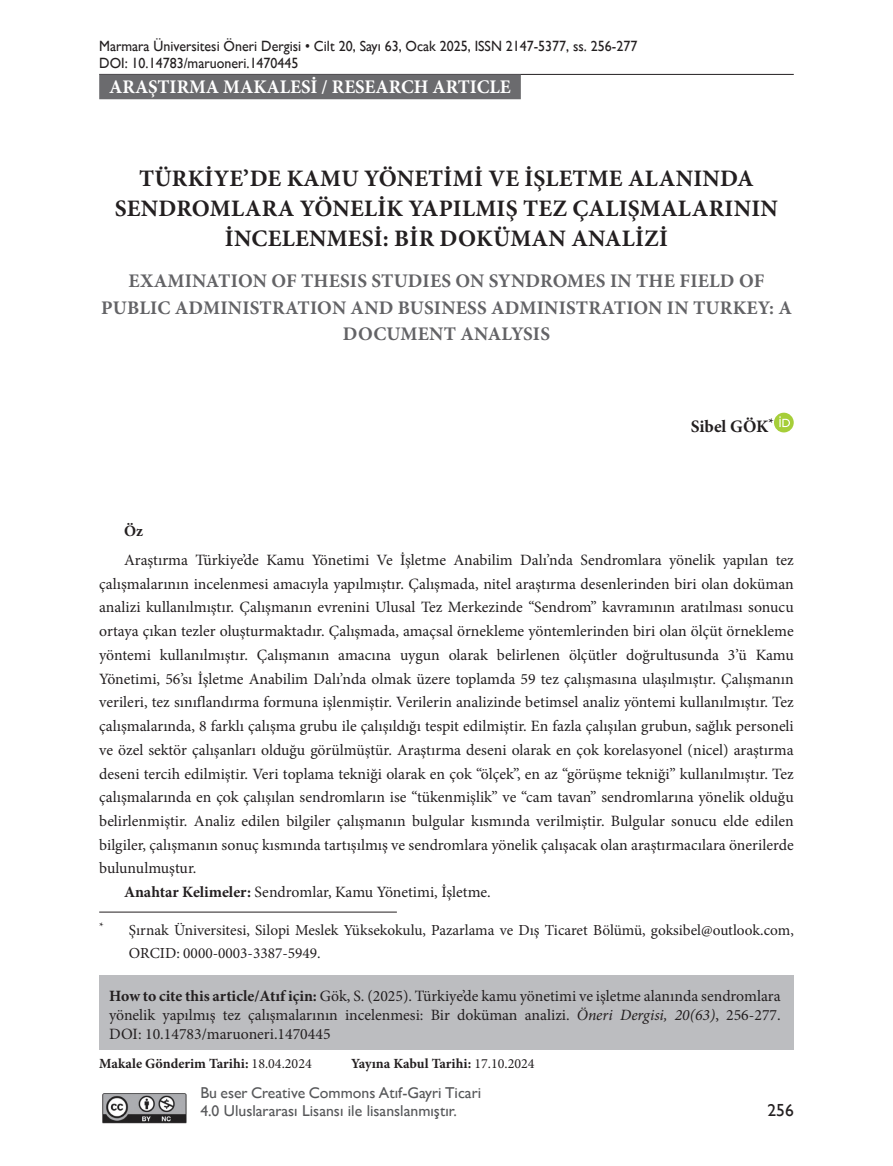
<style>
.page{position:relative;width:893px;height:1166px;background:#fff}
.page>*{position:absolute;margin:0;border:0;box-sizing:border-box;transform-origin:0 0}
.t1{font:700 23.62px/29.9px "Minion Pro";letter-spacing:.01em;color:#231f20;text-align:center}
.h1_1{font:700 19.25px/26.4px "Minion Pro";letter-spacing:.01em;color:#636366;text-align:center}
.t2{font:700 19.25px "Minion Pro";color:#fff}
.author{font:700 17.5px "Minion Pro";letter-spacing:-.005em;color:#231f20}
.t3{font:17.5px "Gill Sans TR";color:#231f20}
.AbstractTxtTR{font:15.75px/23.8px "Minion Pro";color:#231f20;text-align:justify}
.t4{font:15.75px/17.5px "Gill Sans TR";color:#57585a}
.AbstractH{font:700 15.75px "Minion Pro";color:#231f20}
.footnotes{font:15.4px/22.8px "Minion Pro";color:#231f20}
.t5{font:14.88px/17.5px "Gill Sans TR";color:#231f20;scale:.94 1}
.t6{font:700 14px "Minion Pro";color:#231f20}
.s1{font-weight:700}
.s2{font-style:italic}
.s3{font-weight:400}
</style>
<div class="page">
<hr style="left:99px;top:74px;width:695px;height:1px;background:#231f20">
<div style="left:99px;top:975px;width:695px;height:74px;background:#bcbdc0"></div>
<img style="left:102px;top:1093px;width:85px;height:31px">
<div style="left:774px;top:413px;width:20px;height:19px;background:#a6ce39;border-radius:50%"></div>
<svg style="left:779px;top:416px;width:11px;height:11px"></svg>
<hr style="left:99px;top:912px;width:298px;height:1px;background:#231f20">
<div style="left:99px;top:74px;width:422px;height:25px;background:#6b6b6e"></div>
<p class="t5" style="left:99px;top:37px;width:574px">Marmara Üniversitesi Öneri Dergisi • Cilt 20, Sayı 63, Ocak 2025, ISSN 2147-5377, ss. 256-277<br>DOI: 10.14783/maruoneri.1470445</p>
<p class="t2" style="left:109px;top:73px;width:403px">ARAŞTIRMA MAKALESİ / RESEARCH ARTICLE</p>
<p class="t1" style="left:115px;top:164px;width:665px">TÜRKİYE’DE KAMU YÖNETİMİ VE İŞLETME ALANINDA<br>SENDROMLARA YÖNELİK YAPILMIŞ TEZ ÇALIŞMALARININ<br>İNCELENMESİ: BİR DOKÜMAN ANALİZİ</p>
<p class="h1_1" style="left:101px;top:268px;width:692px">EXAMINATION OF THESIS STUDIES ON SYNDROMES IN THE FIELD OF<br>PUBLIC ADMINISTRATION AND BUSINESS ADMINISTRATION IN TURKEY: A<br>DOCUMENT ANALYSIS</p>
<p class="author" style="left:691px;top:414px;width:85px">Sibel GÖK<sup>*</sup></p>
<p class="AbstractH" style="left:124px;top:520px;width:21px">Öz</p>
<p class="AbstractTxtTR" style="left:99px;top:548px;width:696px;text-indent:25px">Araştırma Türkiye’de Kamu Yönetimi Ve İşletme Anabilim Dalı’nda Sendromlara yönelik yapılan tez çalışmalarının incelenmesi amacıyla yapılmıştır. Çalışmada, nitel araştırma desenlerinden biri olan doküman analizi kullanılmıştır. Çalışmanın evrenini Ulusal Tez Merkezinde “Sendrom” kavramının aratılması sonucu ortaya çıkan tezler oluşturmaktadır. Çalışmada, amaçsal örnekleme yöntemlerinden biri olan ölçüt örnekleme yöntemi kullanılmıştır. Çalışmanın amacına uygun olarak belirlenen ölçütler doğrultusunda 3’ü Kamu Yönetimi, 56’sı İşletme Anabilim Dalı’nda olmak üzere toplamda 59 tez çalışmasına ulaşılmıştır. Çalışmanın verileri, tez sınıflandırma formuna işlenmiştir. Verilerin analizinde betimsel analiz yöntemi kullanılmıştır. Tez çalışmalarında, 8 farklı çalışma grubu ile çalışıldığı tespit edilmiştir. En fazla çalışılan grubun, sağlık personeli ve özel sektör çalışanları olduğu görülmüştür. Araştırma deseni olarak en çok korelasyonel (nicel) araştırma deseni tercih edilmiştir. Veri toplama tekniği olarak en çok “ölçek”, en az “görüşme tekniği” kullanılmıştır. Tez çalışmalarında en çok çalışılan sendromların ise “tükenmişlik” ve “cam tavan” sendromlarına yönelik olduğu belirlenmiştir. Analiz edilen bilgiler çalışmanın bulgular kısmında verilmiştir. Bulgular sonucu elde edilen bilgiler, çalışmanın sonuç kısmında tartışılmış ve sendromlara yönelik çalışacak olan araştırmacılara önerilerde bulunulmuştur.</p>
<p class="AbstractTxtTR" style="left:124px;top:880px;width:368px"><span class="s1">Anahtar Kelimeler:</span> Sendromlar, Kamu Yönetimi, İşletme.</p>
<p class="footnotes" style="left:129px;top:918px;width:666px;text-indent:-30px"><sup>*</sup> Şırnak Üniversitesi, Silopi Meslek Yüksekokulu, Pazarlama ve Dış Ticaret Bölümü, goksibel@outlook.com,<br>ORCID: 0000-0003-3387-5949.</p>
<p class="AbstractTxtTR" style="left:109px;top:986px;width:673px;line-height:18.9px"><span class="s1">How to cite this article/Atıf için:</span> Gök, S. (2025). Türkiye’de kamu yönetimi ve işletme alanında sendromlara yönelik yapılmış tez çalışmalarının incelenmesi: Bir doküman analizi. <span class="s2">Öneri Dergisi, 20(63)</span>, 256-277.<br>DOI: 10.14783/maruoneri.1470445</p>
<p class="t6" style="left:99px;top:1054px;width:214px">Makale Gönderim Tarihi: <span class="s3">18.04.2024</span></p>
<p class="t6" style="left:351px;top:1054px;width:185px">Yayına Kabul Tarihi: <span class="s3">17.10.2024</span></p>
<p class="t4" style="left:200px;top:1084px;width:282px">Bu eser Creative Commons Atıf-Gayri Ticari<br>4.0 Uluslararası Lisansı ile lisanslanmıştır.</p>
<p class="t3" style="left:767px;top:1099px;width:28px">256</p>
</div>
